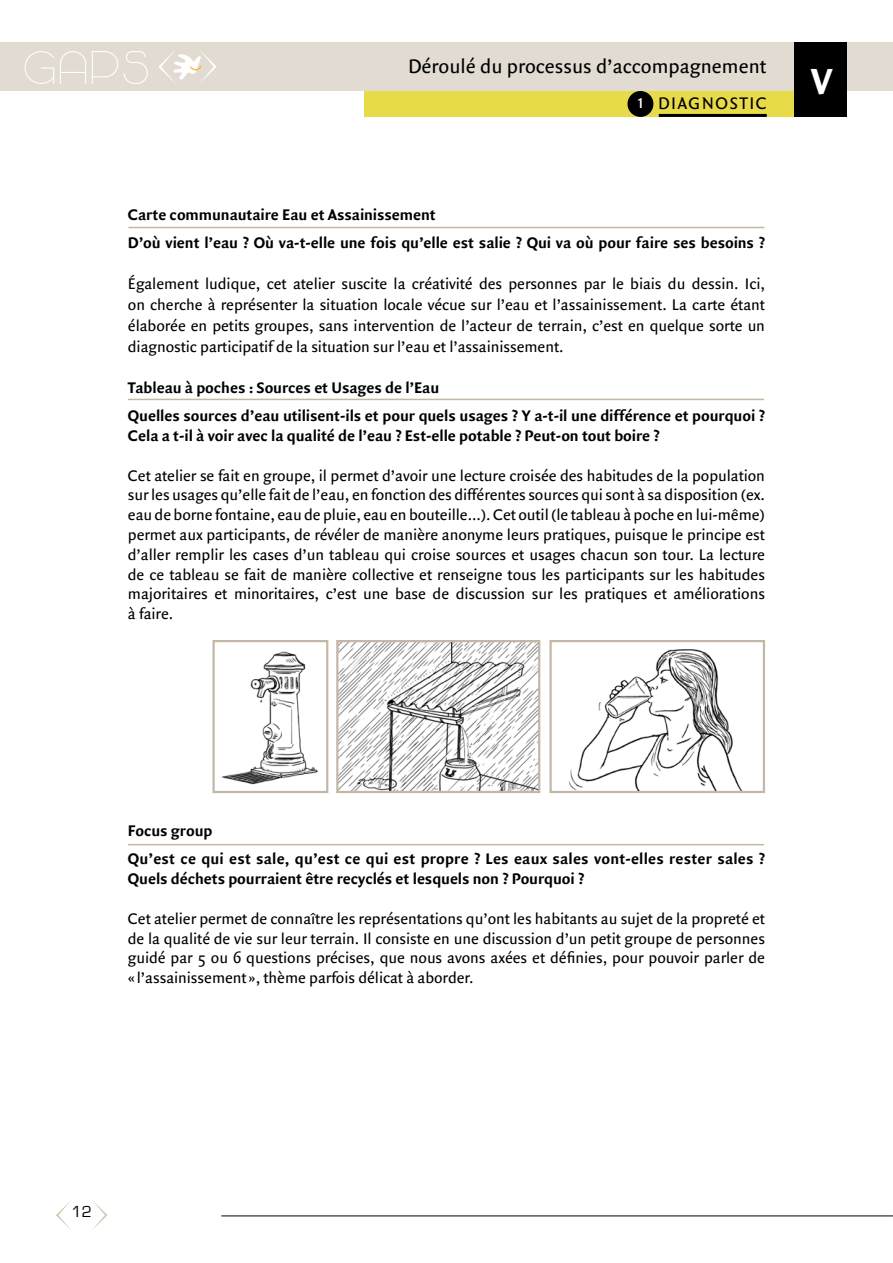
<style>
.page{position:relative;width:893px;height:1263px;background:#fff}
.page>*{position:absolute;margin:0;border:0;box-sizing:border-box;transform-origin:0 0}
.t1{font:21px "Quadraat Sans";color:#000}
.t2{font:18px "Quadraat Sans";letter-spacing:.08em;color:#000}
.t3{font:16.5px/19.8px "Quadraat Sans";letter-spacing:-.005em;color:#000;text-align:justify}
.t4{font:700 16.5px/28.3px "Quadraat Sans";letter-spacing:-.005em;color:#000}
.t5{font:16.5px "Eurostile";color:#000}
.s1{font-weight:700;font-size:39px;color:#fff}
.s2{font-size:21.45px;color:#fff}
</style>
<div class="page">
<svg style="left:93px;top:1201px;width:14px;height:28px"></svg>
<svg style="left:56px;top:1201px;width:15px;height:29px"></svg>
<div style="left:0;top:43px;width:893px;height:48px;background:#e2dbd1"></div>
<div style="left:364px;top:91px;width:430px;height:26px;background:#e7db49"></div>
<div style="left:794px;top:43px;width:52px;height:74px;background:#000"></div>
<svg style="left:158px;top:52px;width:59px;height:31px"></svg>
<svg style="left:25px;top:51px;width:123px;height:33px"></svg>
<hr style="left:128px;top:227px;width:636px;height:1px;background:#c4b7a6">
<hr style="left:128px;top:399px;width:636px;height:1px;background:#c4b7a6">
<hr style="left:128px;top:844px;width:636px;height:1px;background:#c4b7a6">
<img style="left:339px;top:643px;width:198px;height:147px">
<div style="left:336px;top:640px;width:204px;height:153px;border:2px solid #c4b7a6"></div>
<img style="left:222px;top:651px;width:96px;height:134px">
<div style="left:212px;top:640px;width:116px;height:153px;border:2px solid #c4b7a6"></div>
<img style="left:568px;top:649px;width:174px;height:141px">
<div style="left:549px;top:640px;width:216px;height:153px;border:2px solid #c4b7a6"></div>
<hr style="left:221px;top:1215px;width:672px;height:1px;background:#000">
<hr style="left:659px;top:114px;width:108px;height:3px;background:#000">
<div style="left:627px;top:91px;width:26px;height:26px;background:#000;border-radius:50%"></div>
<p class="t1" style="left:408px;top:54px;width:426px">Déroulé du processus d’accompagnement <span class="s1">V</span></p>
<p class="t2" style="left:637px;top:93px;width:131px"><span class="s2">1</span> DIAGNOSTIC</p>
<p class="t4" style="left:128px;top:201px;width:639px">Carte communautaire Eau et Assainissement<br>D’où vient l’eau ? Où va-t-elle une fois qu’elle est salie ? Qui va où pour faire ses besoins ?</p>
<p class="t3" style="left:128px;top:274px;width:639px;line-height:21px">Également ludique, cet atelier suscite la créativité des personnes par le biais du dessin. Ici, on cherche à représenter la situation locale vécue sur l’eau et l’assainissement. La carte étant élaborée en petits groupes, sans intervention de l’acteur de terrain, c’est en quelque sorte un diagnostic participatif de la situation sur l’eau et l’assainissement.</p>
<p class="t4" style="left:128px;top:374px;width:639px">Tableau à poches : Sources et Usages de l’Eau<br>Quelles sources d’eau utilisent-ils et pour quels usages ? Y a-t-il une différence et pourquoi ?</p>
<p class="t4" style="left:128px;top:422px;width:533px">Cela a t-il à voir avec la qualité de l’eau ? Est-elle potable ? Peut-on tout boire ?</p>
<p class="t3" style="left:128px;top:466px;width:639px">Cet atelier se fait en groupe, il permet d’avoir une lecture croisée des habitudes de la population sur les usages qu’elle fait de l’eau, en fonction des différentes sources qui sont à sa disposition (ex. eau de borne fontaine, eau de pluie, eau en bouteille...). Cet outil (le tableau à poche en lui-même) permet aux participants, de révéler de manière anonyme leurs pratiques, puisque le principe est d’aller remplir les cases d’un tableau qui croise sources et usages chacun son tour. La lecture de ce tableau se fait de manière collective et renseigne tous les participants sur les habitudes majoritaires et minoritaires, c’est une base de discussion sur les pratiques et améliorations à faire.</p>
<p class="t4" style="left:128px;top:817px;width:639px">Focus group<br>Qu’est ce qui est sale, qu’est ce qui est propre ? Les eaux sales vont-elles rester sales ?</p>
<p class="t4" style="left:128px;top:865px;width:458px">Quels déchets pourraient être recyclés et lesquels non ? Pourquoi ?</p>
<p class="t3" style="left:128px;top:909px;width:639px">Cet atelier permet de connaître les représentations qu’ont les habitants au sujet de la propreté et de la qualité de vie sur leur terrain. Il consiste en une discussion d’un petit groupe de personnes guidé par 5 ou 6 questions précises, que nous avons axées et définies, pour pouvoir parler de « l’assainissement », thème parfois délicat à aborder.</p>
<p class="t5" style="left:72px;top:1202px;width:22px">12</p>
</div>
